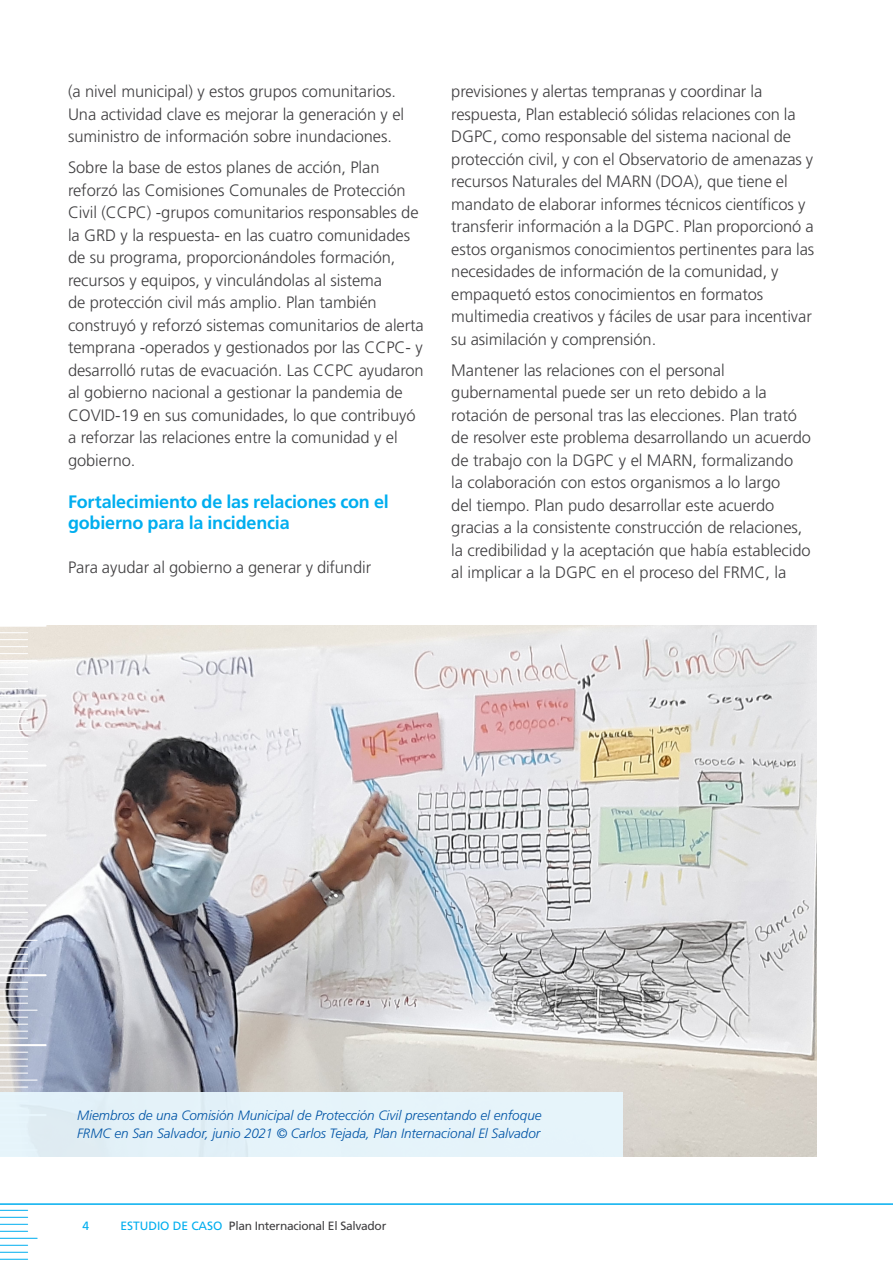
<style>
.page{position:relative;width:893px;height:1263px;background:#fff}
.page>*{position:absolute;margin:0;border:0;box-sizing:border-box;transform-origin:0 0}
.ZFPA-H3{font:700 18px/21px "Frutiger LT Pro";letter-spacing:-.01em;color:#00aeef}
.ZFRA-Body-11pt{font:300 16.5px/22.5px "Frutiger LT Pro";letter-spacing:-.005em;color:#414042}
.ZFPA-H3-2{font:300 16.5px/22.5px "Frutiger LT Pro";letter-spacing:-.005em;color:#414042}
.t1{font:italic 300 13.5px/18px "Frutiger LT Pro";letter-spacing:-.005em;color:#0054a6}
.t2{font:12px "Frutiger LT Pro";letter-spacing:-.025em;color:#414042}
.t3{font:12px "Frutiger LT Pro";color:#00aeef}
.s1{color:#00aeef}
</style>
<div class="page">
<svg style="left:0;top:1210px;width:28px;height:1px"></svg>
<svg style="left:0;top:1217px;width:28px;height:1px"></svg>
<svg style="left:0;top:1224px;width:28px;height:1px"></svg>
<svg style="left:0;top:1231px;width:28px;height:1px"></svg>
<hr style="left:0;top:1238px;width:37px;height:1px;background:#00aeef">
<svg style="left:0;top:1245px;width:28px;height:1px"></svg>
<svg style="left:0;top:1252px;width:28px;height:1px"></svg>
<svg style="left:0;top:1259px;width:28px;height:1px"></svg>
<hr style="left:0;top:1203px;width:893px;height:2px;background:#00aeef">
<img style="left:0;top:625px;width:816px;height:532px">
<svg style="left:0;top:1087px;width:28px;height:1px"></svg>
<hr style="left:0;top:1079px;width:37px;height:1px;background:#fff">
<svg style="left:0;top:1073px;width:28px;height:1px"></svg>
<svg style="left:0;top:1066px;width:28px;height:1px"></svg>
<svg style="left:0;top:1059px;width:28px;height:1px"></svg>
<svg style="left:0;top:1052px;width:28px;height:1px"></svg>
<hr style="left:0;top:1044px;width:46px;height:2px;background:#fff">
<svg style="left:0;top:1038px;width:28px;height:1px"></svg>
<svg style="left:0;top:1031px;width:28px;height:1px"></svg>
<svg style="left:0;top:1024px;width:28px;height:1px"></svg>
<svg style="left:0;top:1017px;width:28px;height:1px"></svg>
<hr style="left:0;top:1010px;width:37px;height:1px;background:#fff">
<svg style="left:0;top:1003px;width:28px;height:1px"></svg>
<svg style="left:0;top:996px;width:28px;height:1px"></svg>
<svg style="left:0;top:989px;width:28px;height:1px"></svg>
<svg style="left:0;top:982px;width:28px;height:1px"></svg>
<hr style="left:0;top:974px;width:46px;height:2px;background:#fff">
<svg style="left:0;top:968px;width:28px;height:1px"></svg>
<svg style="left:0;top:961px;width:28px;height:1px"></svg>
<svg style="left:0;top:954px;width:28px;height:1px"></svg>
<svg style="left:0;top:947px;width:28px;height:1px"></svg>
<hr style="left:0;top:940px;width:37px;height:1px;background:#fff">
<svg style="left:0;top:933px;width:28px;height:1px"></svg>
<svg style="left:0;top:926px;width:28px;height:1px"></svg>
<svg style="left:0;top:919px;width:28px;height:1px"></svg>
<svg style="left:0;top:912px;width:28px;height:1px"></svg>
<hr style="left:0;top:904px;width:46px;height:2px;background:#fff">
<svg style="left:0;top:898px;width:28px;height:1px"></svg>
<svg style="left:0;top:891px;width:28px;height:1px"></svg>
<svg style="left:0;top:884px;width:28px;height:1px"></svg>
<svg style="left:0;top:877px;width:28px;height:1px"></svg>
<hr style="left:0;top:870px;width:37px;height:1px;background:#fff">
<svg style="left:0;top:863px;width:28px;height:1px"></svg>
<svg style="left:0;top:856px;width:28px;height:1px"></svg>
<svg style="left:0;top:849px;width:28px;height:1px"></svg>
<svg style="left:0;top:842px;width:28px;height:1px"></svg>
<hr style="left:0;top:834px;width:46px;height:2px;background:#fff">
<svg style="left:0;top:828px;width:28px;height:1px"></svg>
<svg style="left:0;top:821px;width:28px;height:1px"></svg>
<svg style="left:0;top:814px;width:28px;height:1px"></svg>
<svg style="left:0;top:807px;width:28px;height:1px"></svg>
<hr style="left:0;top:800px;width:37px;height:1px;background:#fff">
<svg style="left:0;top:793px;width:28px;height:1px"></svg>
<svg style="left:0;top:786px;width:28px;height:1px"></svg>
<svg style="left:0;top:779px;width:28px;height:1px"></svg>
<svg style="left:0;top:772px;width:28px;height:1px"></svg>
<hr style="left:0;top:764px;width:46px;height:2px;background:#fff">
<svg style="left:0;top:758px;width:28px;height:1px"></svg>
<svg style="left:0;top:751px;width:28px;height:1px"></svg>
<svg style="left:0;top:744px;width:28px;height:1px"></svg>
<svg style="left:0;top:737px;width:28px;height:1px"></svg>
<hr style="left:0;top:730px;width:37px;height:1px;background:#fff">
<svg style="left:0;top:723px;width:28px;height:1px"></svg>
<svg style="left:0;top:716px;width:28px;height:1px"></svg>
<svg style="left:0;top:709px;width:28px;height:1px"></svg>
<svg style="left:0;top:702px;width:28px;height:1px"></svg>
<hr style="left:0;top:694px;width:46px;height:3px;background:#fff">
<svg style="left:0;top:688px;width:28px;height:1px"></svg>
<svg style="left:0;top:681px;width:28px;height:1px"></svg>
<svg style="left:0;top:674px;width:28px;height:1px"></svg>
<svg style="left:0;top:667px;width:28px;height:1px"></svg>
<hr style="left:0;top:660px;width:37px;height:1px;background:#fff">
<svg style="left:0;top:653px;width:28px;height:1px"></svg>
<svg style="left:0;top:646px;width:28px;height:1px"></svg>
<svg style="left:0;top:639px;width:28px;height:1px"></svg>
<svg style="left:0;top:632px;width:28px;height:1px"></svg>
<hr style="left:0;top:625px;width:46px;height:2px;background:#fff">
<div style="left:0;top:1092px;width:622px;height:65px;background:#e7f6fd"></div>
<p class="ZFRA-Body-11pt" style="left:68px;top:81px;width:338px">(a nivel municipal) y estos grupos comunitarios.<br>Una actividad clave es mejorar la generación y el suministro de información sobre inundaciones.</p>
<p class="ZFRA-Body-11pt" style="left:68px;top:157px;width:357px">Sobre la base de estos planes de acción, Plan reforzó las Comisiones Comunales de Protección Civil (CCPC) -grupos comunitarios responsables de la GRD y la respuesta- en las cuatro comunidades de su programa, proporcionándoles formación, recursos y equipos, y vinculándolas al sistema<br>de protección civil más amplio. Plan también construyó y reforzó sistemas comunitarios de alerta temprana -operados y gestionados por las CCPC- y desarrolló rutas de evacuación. Las CCPC ayudaron al gobierno nacional a gestionar la pandemia de COVID-19 en sus comunidades, lo que contribuyó a reforzar las relaciones entre la comunidad y el gobierno.</p>
<p class="ZFPA-H3" style="left:68px;top:491px;width:322px">Fortalecimiento de las relaciones con el gobierno para la incidencia</p>
<p class="ZFPA-H3-2" style="left:68px;top:556px;width:305px">Para ayudar al gobierno a generar y difundir</p>
<p class="ZFPA-H3-2" style="left:451px;top:81px;width:365px">previsiones y alertas tempranas y coordinar la respuesta, Plan estableció sólidas relaciones con la DGPC, como responsable del sistema nacional de protección civil, y con el Observatorio de amenazas y recursos Naturales del MARN (DOA), que tiene el mandato de elaborar informes técnicos científicos y transferir información a la DGPC. Plan proporcionó a estos organismos conocimientos pertinentes para las necesidades de información de la comunidad, y empaquetó estos conocimientos en formatos multimedia creativos y fáciles de usar para incentivar su asimilación y comprensión.</p>
<p class="ZFRA-Body-11pt" style="left:451px;top:359px;width:361px">Mantener las relaciones con el personal gubernamental puede ser un reto debido a la rotación de personal tras las elecciones. Plan trató de resolver este problema desarrollando un acuerdo de trabajo con la DGPC y el MARN, formalizando<br>la colaboración con estos organismos a lo largo<br>del tiempo. Plan pudo desarrollar este acuerdo gracias a la consistente construcción de relaciones, la credibilidad y la aceptación que había establecido al implicar a la DGPC en el proceso del FRMC, la</p>
<p class="t1" style="left:77px;top:1107px;width:466px">Miembros de una Comisión Municipal de Protección Civil presentando el enfoque<br>FRMC en San Salvador, junio 2021 © Carlos Tejada, Plan Internacional El Salvador</p>
<p class="t3" style="left:82px;top:1219px;width:8px">4</p>
<p class="t2" style="left:121px;top:1219px;width:267px"><span class="s1">ESTUDIO DE CASO</span> Plan Internacional El Salvador</p>
</div>
